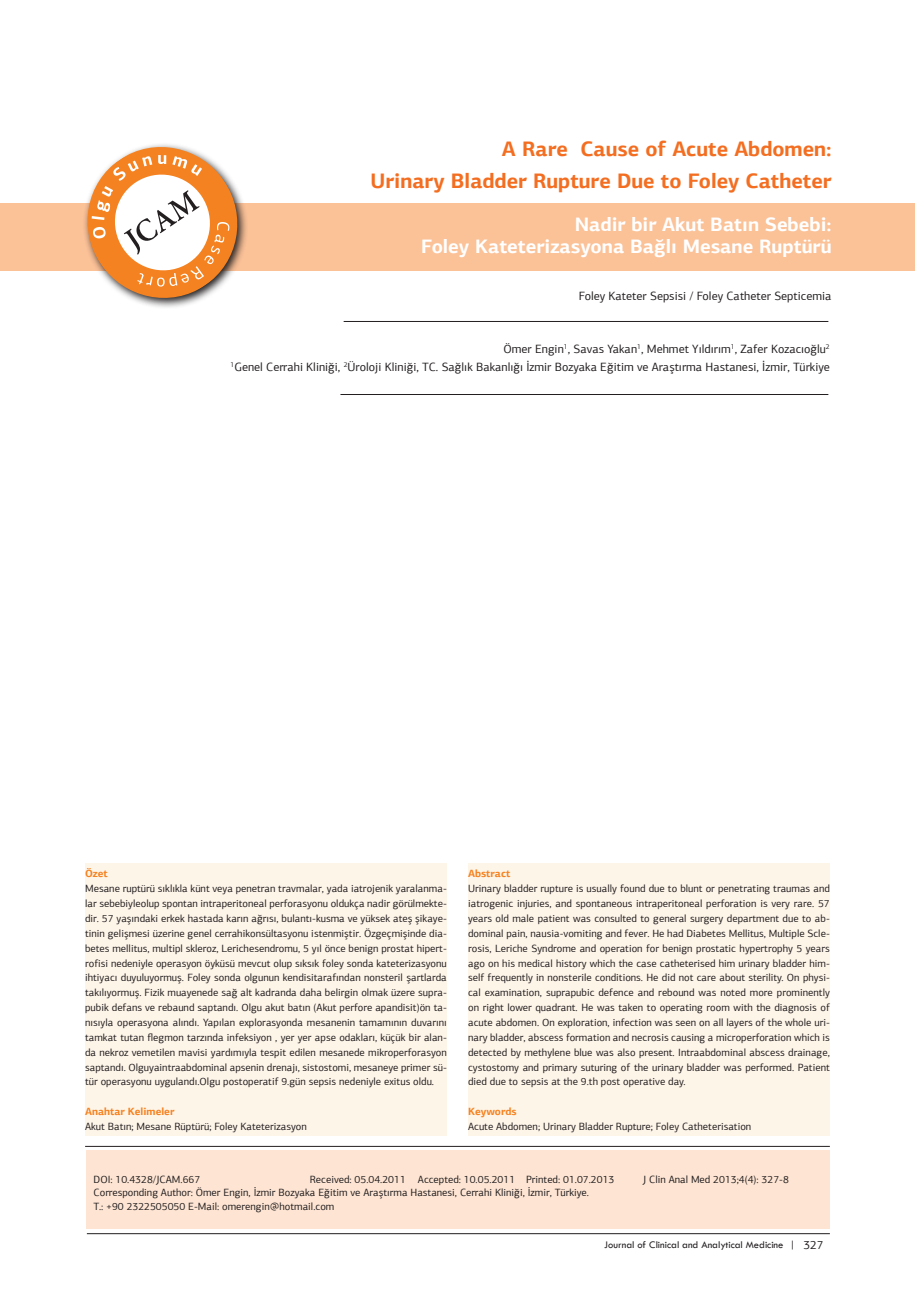
<style>
.page{position:relative;width:915px;height:1306px;background:#fff}
.page>*{position:absolute;margin:0;border:0;box-sizing:border-box;transform-origin:0 0}
.t1{font:700 21px/31.5px "PF Agora Sans Pro";color:#f36e21;text-align:right}
.t2{font:700 19.5px/22.5px "PF Agora Sans Pro";color:#fff;text-align:right}
.t3{font:12px/18px "PF Agora Sans Pro";color:#231f20;text-align:right}
.t4{font:10.5px/14.9px "PF Agora Sans Pro";color:#231f20}
.t5{font:10.5px "Tw Cen";color:#231f20}
.s1{font-weight:700;color:#f58220}
.s2{font-family:"PF Agora Sans Pro";font-size:12px}
</style>
<div class="page">
<div style="left:87px;top:1150px;width:742px;height:79px;background:#fee5d3"></div>
<div style="left:0;top:203px;width:914px;height:67px;background:#fbc197"></div>
<hr style="left:85px;top:1146px;width:744px;height:1px;background:#231f20">
<hr style="left:343px;top:321px;width:485px;height:1px;background:#231f20">
<hr style="left:340px;top:394px;width:488px;height:1px;background:#231f20">
<svg style="left:77px;top:144px;width:170px;height:164px"></svg>
<div style="left:85px;top:863px;width:361px;height:272px;background:#fef5e9"></div>
<div style="left:468px;top:863px;width:361px;height:272px;background:#fef5e9"></div>
<hr style="left:87px;top:1233px;width:742px;height:1px;background:#231f20">
<p class="t1" style="left:370px;top:133px;width:462px">A Rare Cause of Acute Abdomen:<br>Urinary Bladder Rupture Due to Foley Catheter</p>
<p class="t2" style="left:421px;top:213px;width:411px">Nadir bir Akut Batın Sebebi:<br>Foley Kateterizasyona Bağlı Mesane Ruptürü</p>
<p class="t3" style="left:578px;top:287px;width:254px">Foley Kateter Sepsisi / Foley Catheter Septicemia</p>
<p class="t3" style="left:230px;top:340px;width:600px">Ömer Engin<sup>1</sup>, Savas Yakan<sup>1</sup>, Mehmet Yıldırım<sup>1</sup>, Zafer Kozacıoğlu<sup>2<br>1</sup>Genel Cerrahi Kliniği, <sup>2</sup>Üroloji Kliniği, TC. Sağlık Bakanlığı İzmir Bozyaka Eğitim ve Araştırma Hastanesi, İzmir, Türkiye</p>
<p class="t4" style="left:85px;top:866px;width:363px"><span class="s1">Özet<br></span>Mesane ruptürü sıklıkla künt veya penetran travmalar, yada iatrojenik yaralanma&shy;lar sebebiyleolup spontan intraperitoneal perforasyonu oldukça nadir görülmekte&shy;dir. 57 yaşındaki erkek hastada karın ağrısı, bulantı-kusma ve yüksek ateş şikaye&shy;tinin gelişmesi üzerine genel cerrahikonsültasyonu istenmiştir. Özgeçmişinde dia&shy;betes mellitus, multipl skleroz, Lerichesendromu, 5 yıl önce benign prostat hipert&shy;rofisi nedeniyle operasyon öyküsü mevcut olup sıksık foley sonda kateterizasyonu ihtiyacı duyuluyormuş. Foley sonda olgunun kendisitarafından nonsteril şartlarda takılıyormuş. Fizik muayenede sağ alt kadranda daha belirgin olmak üzere supra&shy;pubik defans ve rebaund saptandı. Olgu akut batın (Akut perfore apandisit)ön ta&shy;nısıyla operasyona alındı. Yapılan explorasyonda mesanenin tamamının duvarını tamkat tutan flegmon tarzında infeksiyon , yer yer apse odakları, küçük bir alan&shy;da nekroz vemetilen mavisi yardımıyla tespit edilen mesanede mikroperforasyon saptandı. Olguyaintraabdominal apsenin drenajı, sistostomi, mesaneye primer sü&shy;tür operasyonu uygulandı.Olgu postoperatif 9.gün sepsis nedeniyle exitus oldu.</p>
<p class="t4" style="left:85px;top:1104px;width:223px"><span class="s1">Anahtar Kelimeler<br></span>Akut Batın; Mesane Rüptürü; Foley Kateterizasyon</p>
<p class="t4" style="left:468px;top:866px;width:363px"><span class="s1">Abstract<br></span>Urinary bladder rupture is usually found due to blunt or penetrating traumas and iatrogenic injuries, and spontaneous intraperitoneal perforation is very rare. 57 years old male patient was consulted to general surgery department due to ab&shy;dominal pain, nausia-vomiting and fever. He had Diabetes Mellitus, Multiple Scle&shy;rosis, Leriche Syndrome and operation for benign prostatic hypertrophy 5 years ago on his medical history which the case catheterised him urinary bladder him&shy;self frequently in nonsterile conditions. He did not care about sterility. On physi&shy;cal examination, suprapubic defence and rebound was noted more prominently on right lower quadrant. He was taken to operating room with the diagnosis of acute abdomen. On exploration, infection was seen on all layers of the whole uri&shy;nary bladder, abscess formation and necrosis causing a microperforation which is detected by methylene blue was also present. Intraabdominal abscess drainage, cystostomy and primary suturing of the urinary bladder was performed. Patient died due to sepsis at the 9.th post operative day.</p>
<p class="t4" style="left:468px;top:1104px;width:284px"><span class="s1">Keywords<br></span>Acute Abdomen; Urinary Bladder Rupture; Foley Catheterisation</p>
<p class="t4" style="left:94px;top:1171px;width:108px">DOI: 10.4328/JCAM.667</p>
<p class="t4" style="left:310px;top:1171px;width:306px">Received: 05.04.2011 Accepted: 10.05.2011 Printed: 01.07.2013</p>
<p class="t4" style="left:642px;top:1171px;width:147px">J Clin Anal Med 2013;4(4): 327-8</p>
<p class="t4" style="left:94px;top:1185px;width:497px;line-height:13.5px">Corresponding Author: Ömer Engin, İzmir Bozyaka Eğitim ve Araştırma Hastanesi, Cerrahi Kliniği, İzmir, Türkiye.<br>T.: +90 2322505050 E-Mail: omerengin@hotmail.com</p>
<p class="t5" style="left:604px;top:1238px;width:221px">Journal of Clinical and Analytical Medicine | <span class="s2">327</span></p>
</div>
